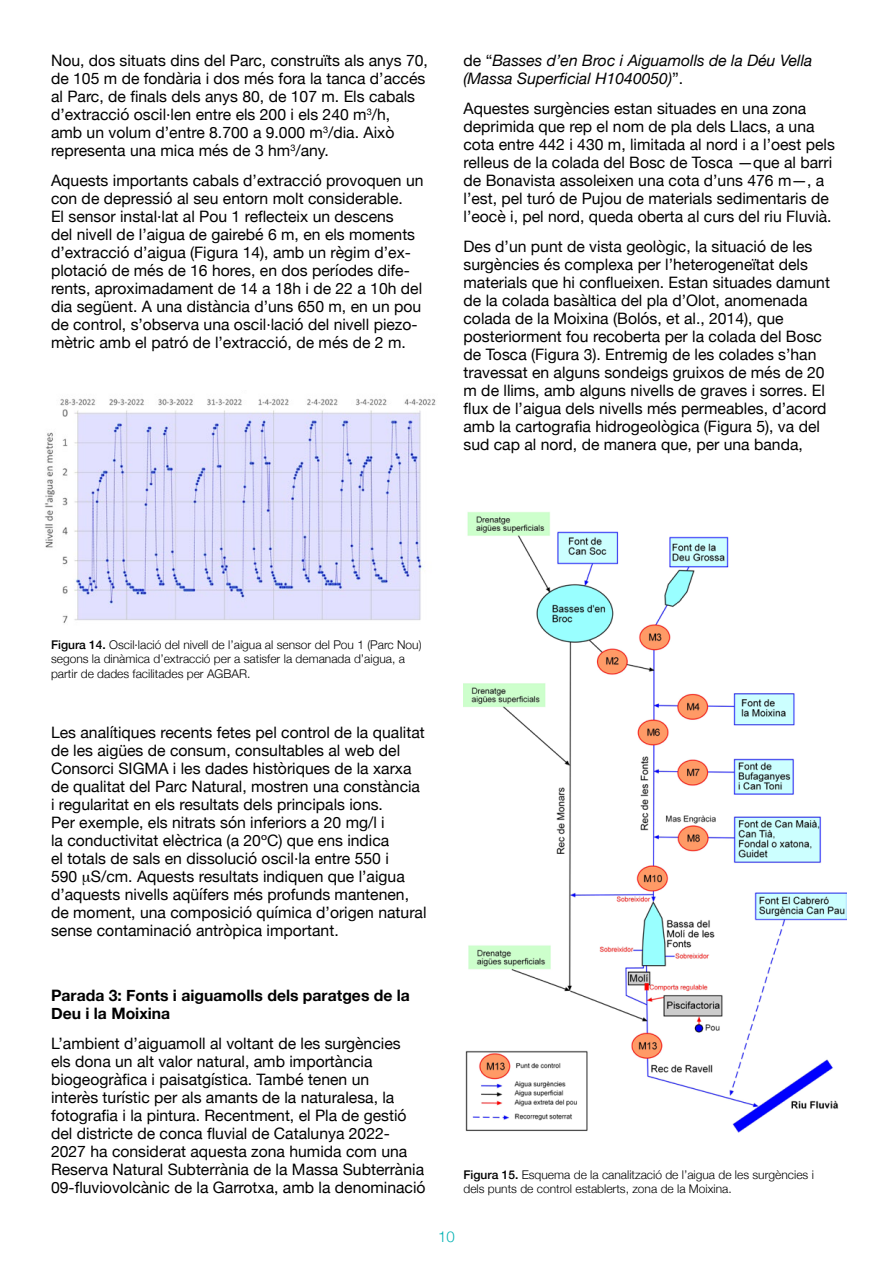
<style>
.page{position:relative;width:893px;height:1263px;background:#fff}
.page>*{position:absolute;margin:0;border:0;box-sizing:border-box;transform-origin:0 0}
.t1{font:15.75px/18px "Helvetica Neue";color:#000}
.t2{font:italic 15.75px/18px "Helvetica Neue";color:#000}
.t3{font:700 15.75px/18px "Helvetica Neue";color:#000}
.t4{font:300 15px "Helvetica Neue";color:#00b1b3}
.t5{font:300 12px/14.4px "Helvetica Neue";color:#000}
.s1{font-style:normal}
.s2{font-weight:500}
</style>
<div class="page">
<img style="left:45px;top:398px;width:391px;height:225px">
<img style="left:463px;top:512px;width:384px;height:620px">
<p class="t1" style="left:51px;top:52px;width:378px">Nou, dos situats dins del Parc, construïts als anys 70, de 105 m de fondària i dos més fora la tanca d’accés al Parc, de finals dels anys 80, de 107 m. Els cabals d’extracció oscil·len entre els 200 i els 240 m<sup>3</sup>/h,<br>amb un volum d’entre 8.700 a 9.000 m<sup>3</sup>/dia. Això representa una mica més de 3 hm<sup>3</sup>/any.</p>
<p class="t1" style="left:51px;top:172px;width:374px">Aquests importants cabals d’extracció provoquen un con de depressió al seu entorn molt considerable.<br>El sensor instal·lat al Pou 1 reflecteix un descens<br>del nivell de l’aigua de gairebé 6 m, en els moments d’extracció d’aigua (Figura 14), amb un règim d’ex&shy;plotació de més de 16 hores, en dos períodes dife&shy;rents, aproximadament de 14 a 18h i de 22 a 10h del dia següent. A una distància d’uns 650 m, en un pou de control, s’observa una oscil·lació del nivell piezo&shy;mètric amb el patró de l’extracció, de més de 2 m.</p>
<p class="t2" style="left:463px;top:51px;width:350px"><span class="s1">de “</span>Basses d’en Broc i Aiguamolls de la Déu Vella (Massa Superficial H1040050)<span class="s1">”.</span></p>
<p class="t1" style="left:463px;top:100px;width:373px">Aquestes surgències estan situades en una zona deprimida que rep el nom de pla dels Llacs, a una cota entre 442 i 430 m, limitada al nord i a l’oest pels relleus de la colada del Bosc de Tosca —que al barri de Bonavista assoleixen una cota d’uns 476 m—, a l’est, pel turó de Pujou de materials sedimentaris de l’eocè i, pel nord, queda oberta al curs del riu Fluvià.</p>
<p class="t1" style="left:463px;top:238px;width:368px">Des d’un punt de vista geològic, la situació de les surgències és complexa per l’heterogeneïtat dels materials que hi conflueixen. Estan situades damunt de la colada basàltica del pla d’Olot, anomenada colada de la Moixina (Bolós, et al., 2014), que posteriorment fou recoberta per la colada del Bosc de Tosca (Figura 3). Entremig de les colades s’han travessat en alguns sondeigs gruixos de més de 20 m de llims, amb alguns nivells de graves i sorres. El flux de l’aigua dels nivells més permeables, d’acord amb la cartografia hidrogeològica (Figura 5), va del sud cap al nord, de manera que, per una banda,</p>
<p class="t5" style="left:51px;top:637px;width:372px"><span class="s2">Figura 14.</span> Oscil·lació del nivell de l’aigua al sensor del Pou 1 (Parc Nou) segons la dinàmica d’extracció per a satisfer la demanada d’aigua, a partir de dades facilitades per AGBAR.</p>
<p class="t1" style="left:51px;top:724px;width:377px">Les analítiques recents fetes pel control de la qualitat de les aigües de consum, consultables al web del Consorci SIGMA i les dades històriques de la xarxa de qualitat del Parc Natural, mostren una constància i regularitat en els resultats dels principals ions.<br>Per exemple, els nitrats són inferiors a 20 mg/l i<br>la conductivitat elèctrica (a 20ºC) que ens indica<br>el totals de sals en dissolució oscil·la entre 550 i<br>590 S/cm. Aquests resultats indiquen que l’aigua d’aquests nivells aqüífers més profunds mantenen, de moment, una composició química d’origen natural sense contaminació antròpica important.</p>
<p class="t3" style="left:51px;top:987px;width:360px">Parada 3: Fonts i aiguamolls dels paratges de la<br>Deu i la Moixina</p>
<p class="t1" style="left:51px;top:1035px;width:376px">L’ambient d’aiguamoll al voltant de les surgències<br>els dona un alt valor natural, amb importància biogeogràfica i paisatgística. També tenen un<br>interès turístic per als amants de la naturalesa, la fotografia i la pintura. Recentment, el Pla de gestió del districte de conca fluvial de Catalunya 2022- 2027 ha considerat aquesta zona humida com una Reserva Natural Subterrània de la Massa Subterrània 09-fluviovolcànic de la Garrotxa, amb la denominació</p>
<p class="t5" style="left:463px;top:1167px;width:352px"><span class="s2">Figura 15.</span> Esquema de la canalització de l’aigua de les surgències i dels punts de control establerts, zona de la Moixina.</p>
<p class="t4" style="left:438px;top:1227px;width:18px">10</p>
</div>
